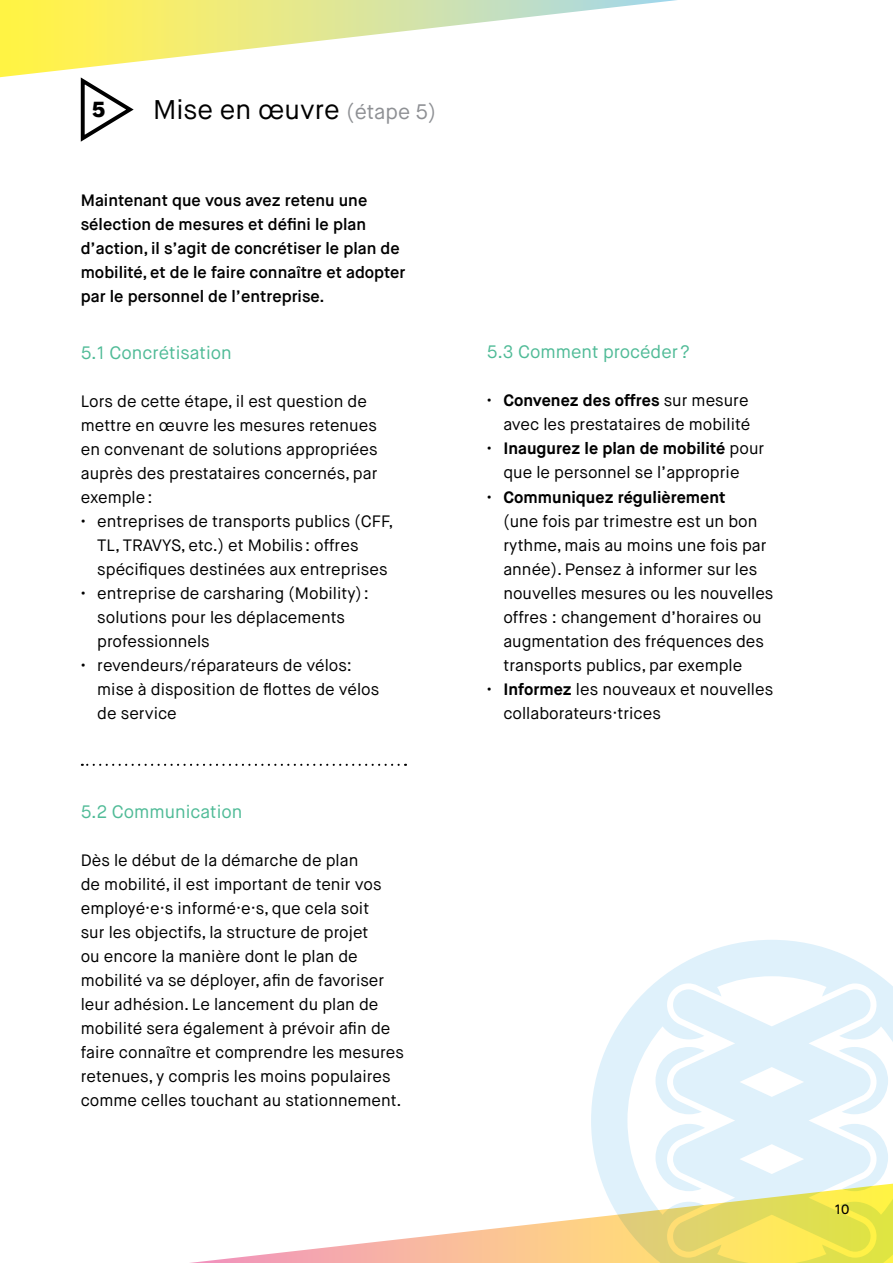
<style>
.page{position:relative;width:893px;height:1263px;background:#fff}
.page>*{position:absolute;margin:0;border:0;box-sizing:border-box;transform-origin:0 0}
.t1{font:27px "Maison Neue";color:#000}
.t2{font:700 20.7px "Alaska Beta";color:#000}
.t3{font:18px "Maison Neue";color:#50bb97}
.t4{font:16.5px/24px "Maison Neue";color:#000}
.t5{font:600 16.5px/24px "Maison Neue";color:#000}
.t6{font:500 13.5px "Maison Neue";color:#000}
.s1{font-size:21px;color:#8e9094}
.s2{font-weight:700}
</style>
<div class="page">
<svg style="left:0;top:0;width:677px;height:78px"></svg>
<svg style="left:190px;top:1217px;width:401px;height:46px"></svg>
<svg style="left:79px;top:74px;width:56px;height:68px"></svg>
<svg style="left:591px;top:940px;width:302px;height:323px"></svg>
<svg style="left:655px;top:1047px;width:16px;height:67px"></svg>
<svg style="left:655px;top:1124px;width:16px;height:67px"></svg>
<svg style="left:873px;top:1047px;width:15px;height:67px"></svg>
<svg style="left:873px;top:1124px;width:15px;height:67px"></svg>
<svg style="left:671px;top:989px;width:202px;height:262px;fill:#dff1fb"></svg>
<svg style="left:82px;top:764px;width:317px;height:2px"></svg>
<p class="t2" style="left:92px;top:95px;width:15px">5</p>
<h1 class="t1" style="left:153px;top:93px;width:285px">Mise en œuvre <span class="s1">(étape 5)</span></h1>
<p class="t5" style="left:81px;top:189px;width:326px">Maintenant que vous avez retenu une sélection de mesures et défini le plan d’action, il s’agit de concrétiser le plan de mobilité, et de le faire connaître et adopter par le personnel de l’entreprise.</p>
<p class="t3" style="left:81px;top:342px;width:152px">5.1 Concrétisation</p>
<p class="t4" style="left:81px;top:390px;width:298px">Lors de cette étape, il est question de mettre en œuvre les mesures retenues en convenant de solutions appropriées auprès des prestataires concernés, par exemple:</p>
<p class="t4" style="left:97px;top:510px;width:298px;text-indent:-16px">• entreprises de transports publics (CFF,<br>TL, TRAVYS, etc.) et Mobilis: offres spécifiques destinées aux entreprises</p>
<p class="t4" style="left:97px;top:582px;width:273px;text-indent:-16px">• entreprise de carsharing (Mobility): solutions pour les déplacements professionnels</p>
<p class="t4" style="left:97px;top:654px;width:284px;text-indent:-16px">• revendeurs/réparateurs de vélos: mise à disposition de flottes de vélos de service</p>
<p class="t3" style="left:81px;top:801px;width:163px">5.2 Communication</p>
<p class="t4" style="left:81px;top:849px;width:325px">Dès le début de la démarche de plan<br>de mobilité, il est important de tenir vos employé·e·s informé·e·s, que cela soit<br>sur les objectifs, la structure de projet<br>ou encore la manière dont le plan de mobilité va se déployer, afin de favoriser leur adhésion. Le lancement du plan de mobilité sera également à prévoir afin de faire connaître et comprendre les mesures retenues, y compris les moins populaires comme celles touchant au stationnement.</p>
<p class="t3" style="left:487px;top:341px;width:204px">5.3 Comment procéder?</p>
<p class="t4" style="left:487px;top:389px;width:265px;text-align:right">• <span class="s2">Convenez des offres</span> sur mesure avec les prestataires de mobilité</p>
<p class="t4" style="left:487px;top:437px;width:279px;text-align:center">• <span class="s2">Inaugurez le plan de mobilité</span> pour que le personnel se l’approprie</p>
<p class="t4" style="left:503px;top:485px;width:272px;text-indent:-16px">• <span class="s2">Communiquez régulièrement<br></span>(une fois par trimestre est un bon rythme, mais au moins une fois par année). Pensez à informer sur les nouvelles mesures ou les nouvelles offres : changement d’horaires ou augmentation des fréquences des transports publics, par exemple</p>
<p class="t4" style="left:503px;top:677px;width:271px;text-indent:-16px">• <span class="s2">Informez</span> les nouveaux et nouvelles collaborateurs·trices</p>
<p class="t6" style="left:835px;top:1201px;width:16px">10</p>
</div>
